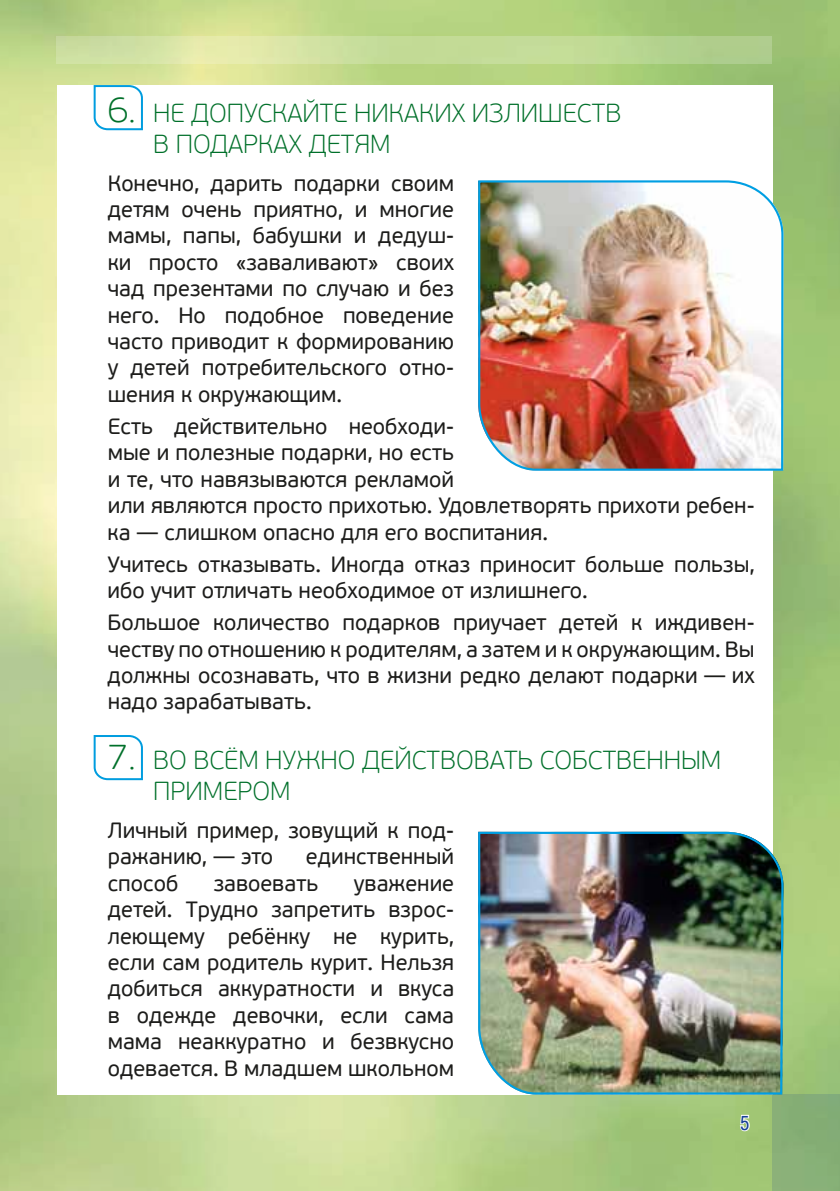
<style>
.page{position:relative;width:840px;height:1191px;background:#fff}
.page>*{position:absolute;margin:0;border:0;box-sizing:border-box;transform-origin:0 0}
.t1{font:100 26px/31.2px "PF Beau Sans Pro";color:#00702a}
.t2{font:22px/26.4px "PF Beau Sans Pro";color:#1d1d1b;text-align:justify}
.t3{font:20px "Pragmatica Cond C";color:#164194}
.s1{font-size:36px}
</style>
<div class="page">
<svg style="left:57px;top:36px;width:714px;height:28px;background:#c7dc9b"></svg>
<div style="left:771px;top:1094px;width:68px;height:97px;background:#86af77"></div>
<svg style="left:738px;top:1113px;width:12px;height:19px"></svg>
<svg style="left:93px;top:84px;width:51px;height:47px"></svg>
<svg style="left:93px;top:735px;width:50px;height:46px"></svg>
<img style="left:478px;top:179px;width:306px;height:293px">
<img style="left:478px;top:830px;width:306px;height:265px">
<p class="t1" style="left:153px;top:97px;width:469px;text-indent:-45px"><span class="s1">6.</span> Не допускайте никаких излишеств в подарках детям</p>
<p class="t2" style="left:108px;top:170px;width:348px">Конечно, дарить подарки своим детям очень приятно, и многие мамы, папы, бабушки и дедуш&shy;ки просто «заваливают» своих чад презентами по случаю и без него. Но подобное поведение часто приводит к формированию у детей потребительского отно&shy;шения к окружающим.</p>
<p class="t2" style="left:108px;top:414px;width:648px;text-align:left">Есть действительно необходи-<br>мые и полезные подарки, но есть<br>и те, что навязываются рекламой<br>или являются просто прихотью. Удовлетворять прихоти ребен&shy;ка — слишком опасно для его воспитания.</p>
<p class="t2" style="left:108px;top:551px;width:648px">Учитесь отказывать. Иногда отказ приносит больше пользы, ибо учит отличать необходимое от излишнего.</p>
<p class="t2" style="left:108px;top:610px;width:648px">Большое количество подарков приучает детей к иждивен&shy;честву по отношению к родителям, а затем и к окружающим. Вы должны осознавать, что в жизни редко делают подарки — их надо зарабатывать.</p>
<p class="t1" style="left:153px;top:744px;width:569px;text-indent:-45px"><span class="s1">7.</span> Во всём нужно действовать собственным примером</p>
<p class="t2" style="left:108px;top:817px;width:347px">Личный пример, зовущий к под&shy;ражанию, — это</p>
<p class="t2" style="left:306px;top:844px;width:150px">единственный</p>
<p class="t2" style="left:108px;top:870px;width:72px">способ</p>
<p class="t2" style="left:213px;top:870px;width:106px">завоевать</p>
<p class="t2" style="left:108px;top:870px;width:348px;text-indent:246px">уважение детей. Трудно запретить взрос&shy;леющему ребёнку не курить, если сам родитель курит. Нельзя добиться аккуратности и вкуса в одежде девочки, если сама мама неаккуратно и безвкусно одевается. В младшем школьном</p>
<p class="t3" style="left:740px;top:1111px;width:10px">5</p>
</div>
